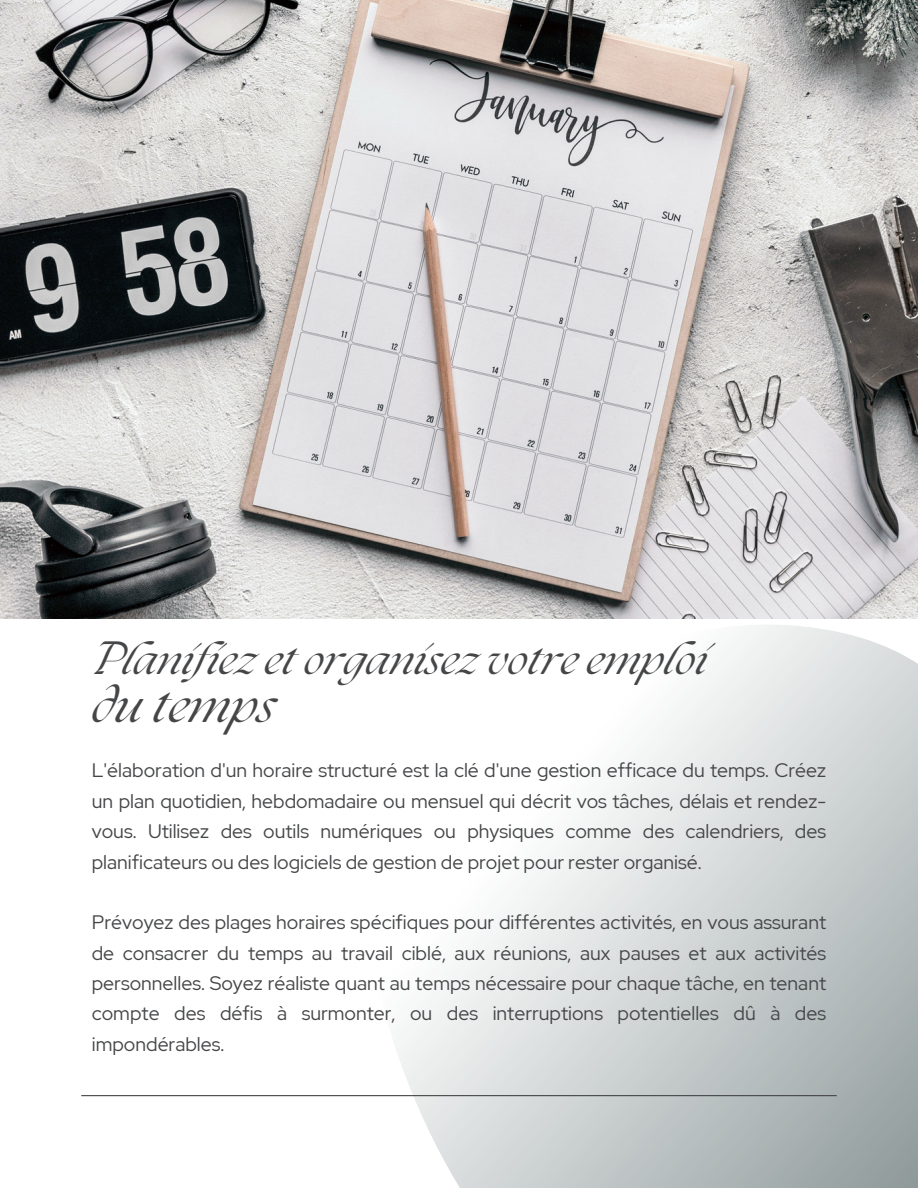
<style>
.page{position:relative;width:918px;height:1188px;background:#fff}
.page>*{position:absolute;margin:0;border:0;box-sizing:border-box;transform-origin:0 0}
.t1{font:italic 46.8px "The Seasons";color:#454648}
.t2{font:italic 40.8px "The Seasons";color:#454648}
.t3{font:19.5px/30.3px "Red Hat Display";color:#454648;text-align:justify}
</style>
<div class="page">
<svg style="left:300px;top:625px;width:618px;height:563px"></svg>
<img style="left:0;top:0;width:918px;height:619px">
<hr style="left:81px;top:1095px;width:756px;height:1px;background:#454648">
<h1 class="t2" style="left:92px;top:641px;width:617px">Planifiez et organisez votre emploi</h1>
<h1 class="t1" style="left:92px;top:685px;width:184px">du temps</h1>
<p class="t3" style="left:92px;top:755px;width:736px">L'élaboration d'un horaire structuré est la clé d'une gestion efficace du temps. Créez un plan quotidien, hebdomadaire ou mensuel qui décrit vos tâches, délais et rendez&shy;vous. Utilisez des outils numériques ou physiques comme des calendriers, des planificateurs ou des logiciels de gestion de projet pour rester organisé.</p>
<p class="t3" style="left:92px;top:907px;width:736px">Prévoyez des plages horaires spécifiques pour différentes activités, en vous assurant de consacrer du temps au travail ciblé, aux réunions, aux pauses et aux activités personnelles. Soyez réaliste quant au temps nécessaire pour chaque tâche, en tenant compte des défis à surmonter, ou des interruptions potentielles dû à des impondérables.</p>
</div>
